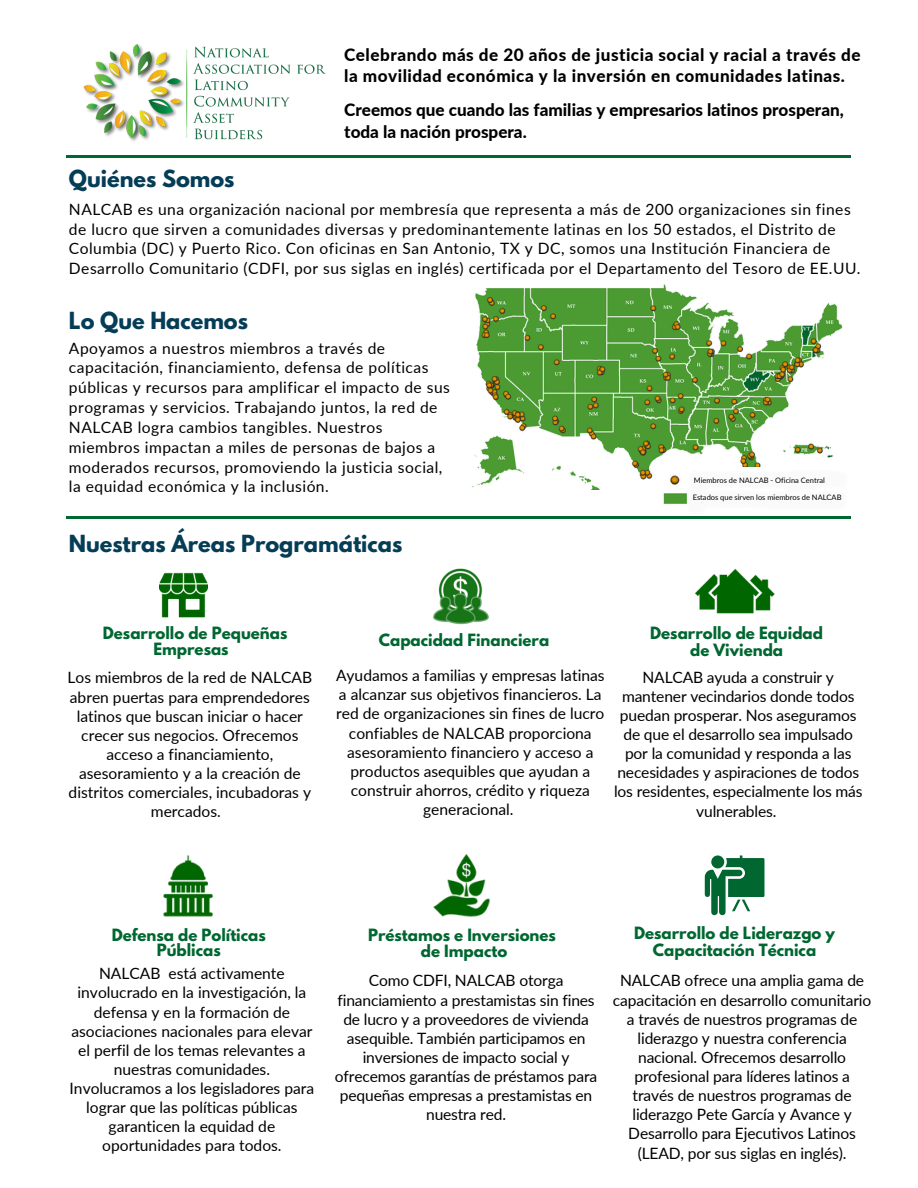
<style>
.page{position:relative;width:918px;height:1188px;background:#fff}
.page>*{position:absolute;margin:0;border:0;box-sizing:border-box;transform-origin:0 0}
.t1{font:700 20.85px "League Spartan";color:#053d57}
.t2{font:800 17.1px/21.3px "Lato";letter-spacing:.03em;color:#000}
.t3{font:800 17.1px/21.3px "Lato";color:#000}
.t4{font:15.6px/19.2px "Lato";color:#000;text-align:center}
.t5{font:15.6px/19.8px "Lato";letter-spacing:.03em;color:#000}
.t6{font:700 15px/15.8px "League Spartan";color:#006731;text-align:center}
.t7{font:7.5px "Lato";color:#000}
</style>
<div class="page">
<hr style="left:67px;top:155px;width:784px;height:2px;background:#006731">
<img style="left:159px;top:572px;width:49px;height:46px">
<img style="left:433px;top:568px;width:56px;height:57px">
<img style="left:695px;top:568px;width:80px;height:46px">
<img style="left:163px;top:855px;width:50px;height:62px">
<img style="left:433px;top:854px;width:57px;height:63px">
<svg style="left:705px;top:855px;width:59px;height:60px"></svg>
<img style="left:83px;top:44px;width:242px;height:97px">
<img style="left:472px;top:284px;width:371px;height:205px">
<img style="left:654px;top:467px;width:189px;height:37px">
<hr style="left:67px;top:516px;width:784px;height:2px;background:#006731">
<h4 class="t1" style="left:69px;top:169px;width:167px">Quiénes Somos</h4>
<p class="t2" style="left:344px;top:43px;width:518px">Celebrando más de 20 años de justicia social y racial a través de la movilidad económica y la inversión en comunidades latinas.</p>
<p class="t3" style="left:344px;top:99px;width:501px">Creemos que cuando las familias y empresarios latinos prosperan, toda la nación prospera.</p>
<h1 class="t5" style="left:69px;top:200px;width:793px">NALCAB es una organización nacional por membresía que representa a más de 200 organizaciones sin fines de lucro que sirven a comunidades diversas y predominantemente latinas en los 50 estados, el Distrito de Columbia (DC) y Puerto Rico. Con oficinas en San Antonio, TX y DC, somos una Institución Financiera de Desarrollo Comunitario (CDFI, por sus siglas en inglés) certificada por el Departamento del Tesoro de EE.UU.</h1>
<h1 class="t1" style="left:69px;top:310px;width:181px">Lo Que Hacemos</h1>
<h3 class="t5" style="left:69px;top:338px;width:382px">Apoyamos a nuestros miembros a través de capacitación, financiamiento, defensa de políticas públicas y recursos para amplificar el impacto de sus programas y servicios. Trabajando juntos, la red de NALCAB logra cambios tangibles. Nuestros miembros impactan a miles de personas de bajos a moderados recursos, promoviendo la justicia social, la equidad económica y la inclusión.</h3>
<p class="t1" style="left:69px;top:533px;width:335px">Nuestras Áreas Programáticas</p>
<p class="t7" style="left:694px;top:476px;width:133px">Miembros de NALCAB - Oficina Central</p>
<h4 class="t7" style="left:693px;top:492px;width:150px">Estados que sirven los miembros de NALCAB</h4>
<h4 class="t6" style="left:650px;top:626px;width:174px;line-height:16.8px">Desarrollo de Equidad de Vivienda</h4>
<h3 class="t6" style="left:103px;top:627px;width:186px">Desarrollo de Pequeñas<br>Empresas</h3>
<p class="t6" style="left:379px;top:634px;width:172px">Capacidad Financiera</p>
<h4 class="t4" style="left:336px;top:666px;width:270px">Ayudamos a familias y empresas latinas a alcanzar sus objetivos financieros. La red de organizaciones sin fines de lucro confiables de NALCAB proporciona asesoramiento financiero y acceso a productos asequibles que ayudan a construir ahorros, crédito y riqueza generacional.</h4>
<p class="t4" style="left:614px;top:667px;width:250px">NALCAB ayuda a construir y mantener vecindarios donde todos puedan prosperar. Nos aseguramos de que el desarrollo sea impulsado por la comunidad y responda a las necesidades y aspiraciones de todos los residentes, especialmente los más vulnerables.</p>
<p class="t4" style="left:68px;top:668px;width:246px">Los miembros de la red de NALCAB abren puertas para emprendedores latinos que buscan iniciar o hacer crecer sus negocios. Ofrecemos acceso a financiamiento, asesoramiento y a la creación de distritos comerciales, incubadoras y mercados.</p>
<h4 class="t6" style="left:112px;top:929px;width:156px">Defensa de Políticas<br>Públicas</h4>
<p class="t4" style="left:70px;top:964px;width:246px">NALCAB está activamente involucrado en la investigación, la defensa y en la formación de asociaciones nacionales para elevar el perfil de los temas relevantes a nuestras comunidades.<br>Involucramos a los legisladores para lograr que las políticas públicas garanticen la equidad de oportunidades para todos.</p>
<p class="t6" style="left:368px;top:929px;width:189px">Préstamos e Inversiones de Impacto</p>
<h4 class="t6" style="left:634px;top:927px;width:202px;line-height:16.8px">Desarrollo de Liderazgo y<br>Capacitación Técnica</h4>
<p class="t4" style="left:613px;top:971px;width:260px">NALCAB ofrece una amplia gama de capacitación en desarrollo comunitario a través de nuestros programas de liderazgo y nuestra conferencia nacional. Ofrecemos desarrollo profesional para líderes latinos a través de nuestros programas de liderazgo Pete García y Avance y Desarrollo para Ejecutivos Latinos (LEAD, por sus siglas en inglés).</p>
<p class="t4" style="left:335px;top:971px;width:264px">Como CDFI, NALCAB otorga financiamiento a prestamistas sin fines de lucro y a proveedores de vivienda asequible. También participamos en inversiones de impacto social y ofrecemos garantías de préstamos para pequeñas empresas a prestamistas en nuestra red.</p>
</div>
